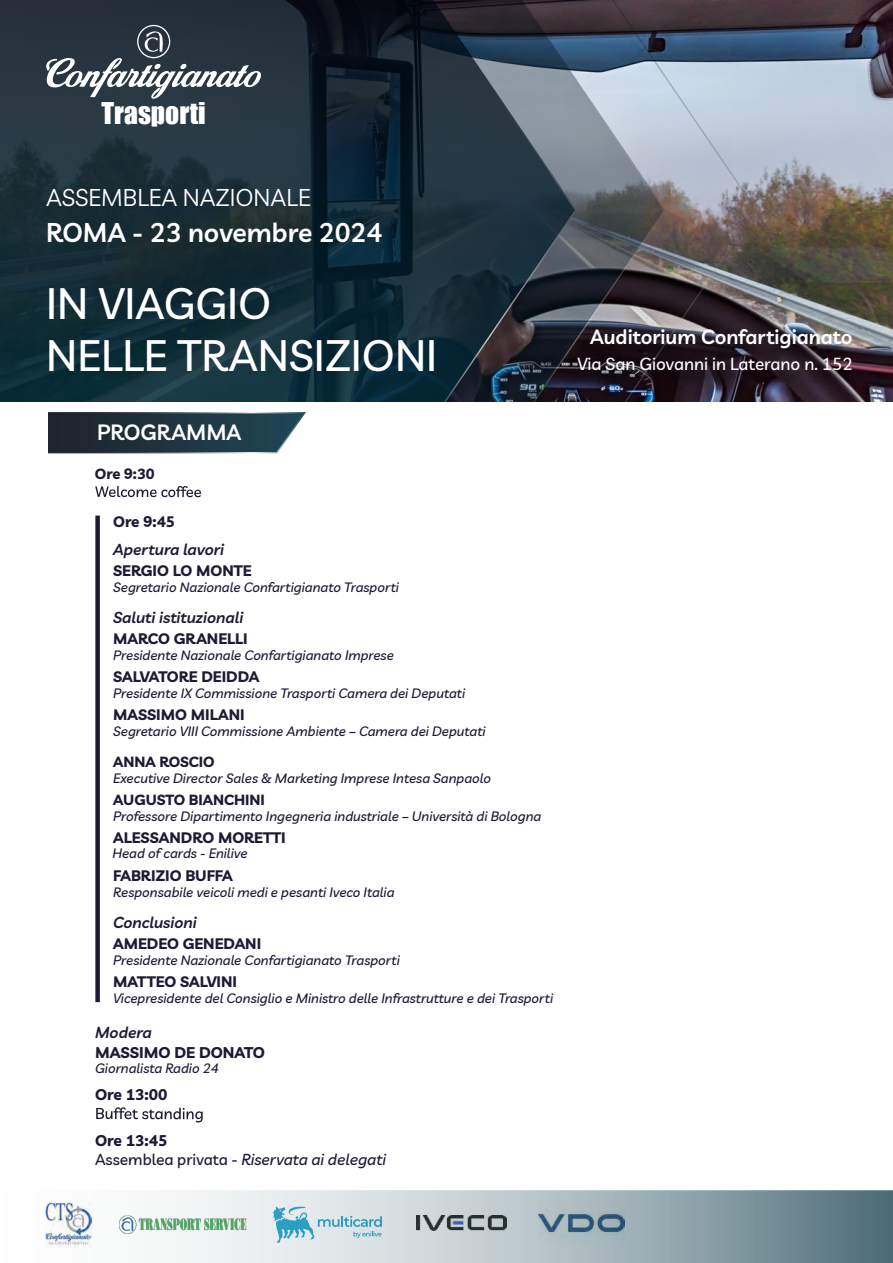
<style>
.page{position:relative;width:893px;height:1263px;background:#fff}
.page>*{position:absolute;margin:0;border:0;box-sizing:border-box;transform-origin:0 0}
.t1{font:500 42.9px/51.4px "Livvic";color:#fff}
.t2{font:27.45px "Impact";color:#fff}
.t3{font:600 26.4px "Livvic";color:#fff}
.t4{font:23.7px "Livvic";color:#fff}
.t5{font:600 21.6px "Livvic";color:#fff}
.t6{font:600 20.1px "Livvic";color:#fff}
.t7{font:500 17.1px "Livvic";color:#fff}
.t8{font:italic 600 15.6px "Livvic";color:#1f1a34}
.t9{font:italic 500 15.6px/19px "Livvic";letter-spacing:-.005em;color:#1f1a34}
.t10{font:700 15.6px "Livvic";color:#1f1a34}
.t11{font:700 15.15px "Livvic";color:#1f1a34}
.t12{font:700 14.7px "Livvic";color:#1f1a34}
.t13{font:italic 500 13.35px "Livvic";color:#1f1a34}
.s1{font-weight:700;font-style:normal}
.s2{font-style:normal}
</style>
<div class="page">
<div style="left:0;top:1185px;width:893px;height:78px;background:linear-gradient(to right,#fff,#fff)"></div>
<img style="left:758px;top:0;width:135px;height:402px">
<svg style="left:577px;top:0;width:181px;height:402px;background:#777c86"></svg>
<svg style="left:0;top:0;width:577px;height:402px;background:#1d303b"></svg>
<img style="left:553px;top:352px;width:303px;height:47px">
<img style="left:566px;top:323px;width:290px;height:50px">
<svg style="left:43px;top:25px;width:219px;height:74px;background:#4c565f"></svg>
<svg style="left:48px;top:412px;width:258px;height:41px;background:#2f424c"></svg>
<svg style="left:95px;top:486px;width:106px;height:11px"></svg>
<svg style="left:96px;top:1107px;width:107px;height:15px"></svg>
<div style="left:95px;top:516px;width:5px;height:486px;background:#1f1a34"></div>
<svg style="left:0;top:1191px;width:893px;height:72px"></svg>
<h2 class="t2" style="left:102px;top:92px;width:106px">Trasporti</h2>
<h3 class="t4" style="left:46px;top:179px;width:266px">ASSEMBLEA NAZIONALE</h3>
<h3 class="t3" style="left:46px;top:212px;width:338px">ROMA - 23 novembre 2024</h3>
<h1 class="t1" style="left:46px;top:275px;width:393px">IN VIAGGIO<br>NELLE TRANSIZIONI</h1>
<h3 class="t5" style="left:97px;top:416px;width:146px">PROGRAMMA</h3>
<p class="t12" style="left:95px;top:462px;width:61px">Ore 9:30</p>
<p class="t11" style="left:113px;top:509px;width:63px">Ore 9:45</p>
<p class="t8" style="left:113px;top:538px;width:112px">Apertura lavori</p>
<p class="t11" style="left:113px;top:559px;width:140px">SERGIO LO MONTE</p>
<p class="t13" style="left:113px;top:577px;width:287px">Segretario Nazionale Confartigianato Trasporti</p>
<p class="t8" style="left:113px;top:606px;width:132px">Saluti istituzionali</p>
<p class="t11" style="left:113px;top:627px;width:136px">MARCO GRANELLI</p>
<p class="t13" style="left:113px;top:645px;width:282px">Presidente Nazionale Confartigianato Imprese</p>
<p class="t11" style="left:113px;top:665px;width:148px">SALVATORE DEIDDA</p>
<p class="t13" style="left:113px;top:683px;width:353px">Presidente IX Commissione Trasporti Camera dei Deputati</p>
<p class="t11" style="left:113px;top:703px;width:133px">MASSIMO MILANI</p>
<p class="t13" style="left:113px;top:721px;width:374px">Segretario VIII Commissione Ambiente – Camera dei Deputati</p>
<p class="t12" style="left:113px;top:751px;width:103px">ANNA ROSCIO</p>
<p class="t13" style="left:113px;top:768px;width:379px">Executive Director Sales &amp; Marketing Imprese Intesa Sanpaolo</p>
<p class="t12" style="left:113px;top:788px;width:153px">AUGUSTO BIANCHINI</p>
<p class="t13" style="left:113px;top:806px;width:430px">Professore Dipartimento Ingegneria industriale – Università di Bologna</p>
<p class="t13" style="left:112px;top:844px;width:137px">Head of cards - Enilive</p>
<p class="t11" style="left:113px;top:826px;width:174px">ALESSANDRO MORETTI</p>
<p class="t11" style="left:113px;top:864px;width:121px">FABRIZIO BUFFA</p>
<p class="t13" style="left:113px;top:882px;width:283px">Responsabile veicoli medi e pesanti Iveco Italia</p>
<p class="t8" style="left:113px;top:911px;width:85px">Conclusioni</p>
<p class="t11" style="left:113px;top:932px;width:150px">AMEDEO GENEDANI</p>
<p class="t13" style="left:113px;top:950px;width:288px">Presidente Nazionale Confartigianato Trasporti</p>
<p class="t11" style="left:113px;top:970px;width:125px">MATTEO SALVINI</p>
<p class="t13" style="left:113px;top:988px;width:441px">Vicepresidente del Consiglio e Ministro delle Infrastrutture e dei Trasporti</p>
<p class="t8" style="left:95px;top:1021px;width:58px">Modera</p>
<p class="t10" style="left:95px;top:1040px;width:171px">MASSIMO DE DONATO</p>
<p class="t13" style="left:95px;top:1058px;width:125px">Giornalista Radio 24</p>
<p class="t10" style="left:95px;top:1083px;width:74px">Ore 13:00</p>
<p class="t9" style="left:95px;top:1130px;width:292px"><span class="s1">Ore 13:45<br></span><span class="s2">Assemblea privata -</span> Riservata ai delegati</p>
<h3 class="t6" style="left:590px;top:321px;width:264px">Auditorium Confartigianato</h3>
<p class="t7" style="left:577px;top:351px;width:277px">Via San Giovanni in Laterano n. 152</p>
</div>
